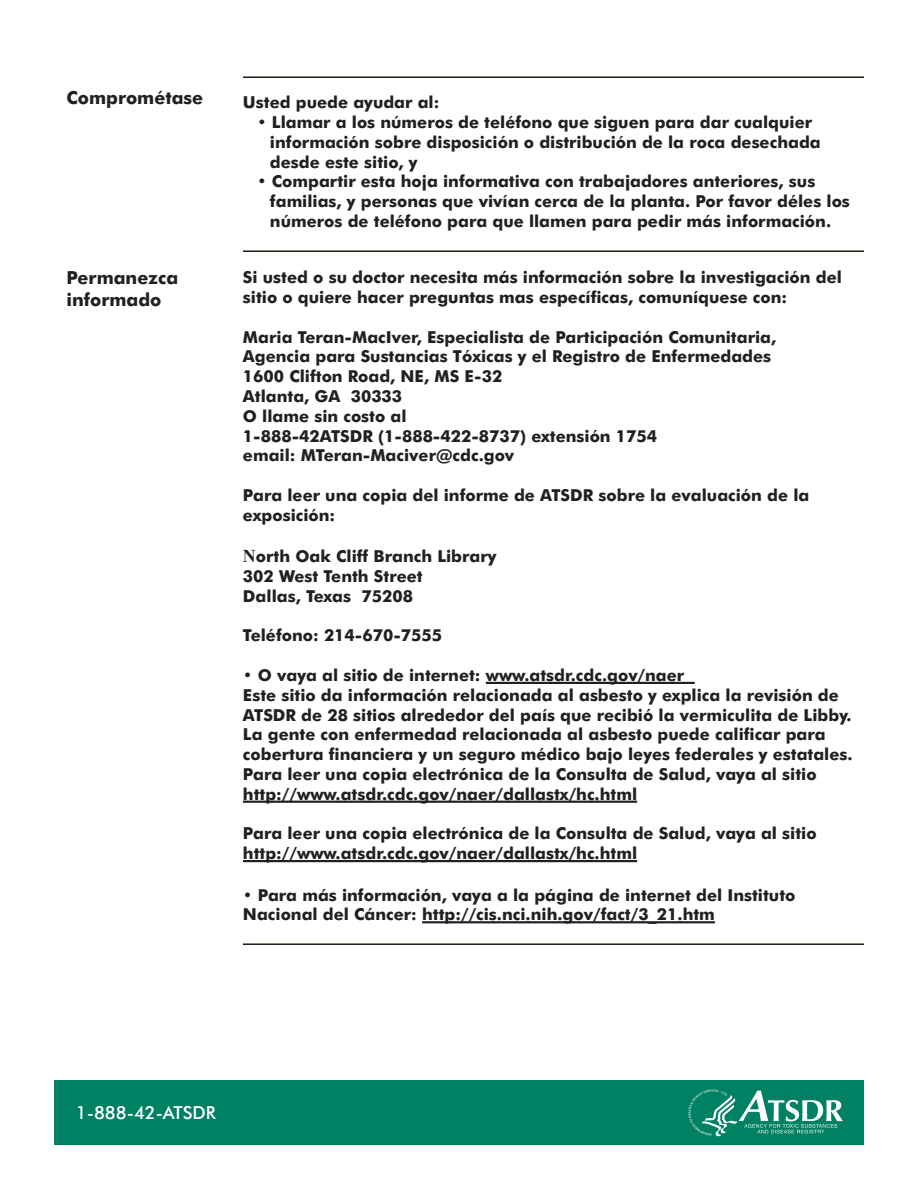
<style>
.page{position:relative;width:918px;height:1188px;background:#fff}
.page>*{position:absolute;margin:0;border:0;box-sizing:border-box;transform-origin:0 0}
.t1{font:700 18px/21.6px "Futura BT";color:#231f20}
.t2{font:500 18px "Futura BT";color:#fff}
.Default{font:700 16.5px/19.8px "Futura BT";color:#231f20}
.Bullet_Text_2{font:700 16.5px/19.8px "Futura BT";color:#231f20}
.Bullet_Text_1{font:700 16.5px "Futura BT";color:#231f20}
.s1{font-family:"Times New Roman";font-size:18px}
</style>
<div class="page">
<div style="left:54px;top:1080px;width:810px;height:65px;background:#008163"></div>
<hr style="left:243px;top:77px;width:621px;height:1px;background:#231f20">
<hr style="left:486px;top:682px;width:209px;height:2px;background:#231f20">
<hr style="left:243px;top:801px;width:394px;height:2px;background:#231f20">
<hr style="left:243px;top:860px;width:394px;height:2px;background:#231f20">
<hr style="left:422px;top:921px;width:293px;height:2px;background:#231f20">
<hr style="left:243px;top:250px;width:621px;height:2px;background:#231f20">
<hr style="left:243px;top:943px;width:621px;height:2px;background:#231f20">
<svg style="left:688px;top:1089px;width:155px;height:48px"></svg>
<p class="t1" style="left:67px;top:87px;width:138px">Comprométase</p>
<p class="Default" style="left:243px;top:92px;width:198px">Usted puede ayudar al:</p>
<p class="Bullet_Text_2" style="left:270px;top:112px;width:552px;text-indent:-13px">• Llamar a los números de teléfono que siguen para dar cualquier información sobre disposición o distribución de la roca desechada desde este sitio, y</p>
<p class="Bullet_Text_2" style="left:270px;top:171px;width:581px;text-indent:-13px">• Compartir esta hoja informativa con trabajadores anteriores, sus familias, y personas que vivían cerca de la planta. Por favor déles los números de teléfono para que llamen para pedir más información.</p>
<p class="t1" style="left:67px;top:267px;width:113px">Permanezca informado</p>
<p class="Default" style="left:243px;top:267px;width:600px">Si usted o su doctor necesita más información sobre la investigación del sitio o quiere hacer preguntas mas específicas, comuníquese con:</p>
<p class="Default" style="left:243px;top:327px;width:535px">Maria Teran-MacIver, Especialista de Participación Comunitaria,</p>
<p class="Default" style="left:243px;top:347px;width:530px">Agencia para Sustancias Tóxicas y el Registro de Enfermedades</p>
<p class="Default" style="left:243px;top:366px;width:261px">1600 Clifton Road, NE, MS E-32</p>
<p class="Default" style="left:243px;top:386px;width:161px">Atlanta, GA 30333</p>
<p class="Default" style="left:243px;top:406px;width:165px">O llame sin costo al</p>
<p class="Default" style="left:243px;top:426px;width:416px">1-888-42ATSDR (1-888-422-8737) extensión 1754</p>
<p class="Bullet_Text_1" style="left:243px;top:446px;width:273px">email: MTeran-Maciver@cdc.gov</p>
<p class="Default" style="left:243px;top:485px;width:568px">Para leer una copia del informe de ATSDR sobre la evaluación de la exposición:</p>
<p class="Default" style="left:243px;top:546px;width:255px"><span class="s1">N</span>orth Oak Cliff Branch Library<br>302 West Tenth Street</p>
<p class="Default" style="left:243px;top:586px;width:172px">Dallas, Texas 75208</p>
<p class="Default" style="left:243px;top:626px;width:201px">Teléfono: 214-670-7555</p>
<p class="Default" style="left:243px;top:665px;width:443px">• O vaya al sitio de internet: www.atsdr.cdc.gov/naer</p>
<p class="Default" style="left:243px;top:685px;width:611px">Este sitio da información relacionada al asbesto y explica la revisión de ATSDR de 28 sitios alrededor del país que recibió la vermiculita de Libby.<br>La gente con enfermedad relacionada al asbesto puede calificar para cobertura financiera y un seguro médico bajo leyes federales y estatales.</p>
<p class="Default" style="left:243px;top:764px;width:575px">Para leer una copia electrónica de la Consulta de Salud, vaya al sitio</p>
<p class="Default" style="left:243px;top:784px;width:396px">http://www.atsdr.cdc.gov/naer/dallastx/hc.html</p>
<p class="Default" style="left:243px;top:824px;width:575px">Para leer una copia electrónica de la Consulta de Salud, vaya al sitio</p>
<p class="Default" style="left:243px;top:843px;width:396px">http://www.atsdr.cdc.gov/naer/dallastx/hc.html</p>
<p class="Default" style="left:243px;top:885px;width:554px">• Para más información, vaya a la página de internet del Instituto<br>Nacional del Cáncer: http://cis.nci.nih.gov/fact/3_21.htm</p>
<p class="t2" style="left:76px;top:1101px;width:142px">1-888-42-ATSDR</p>
</div>
